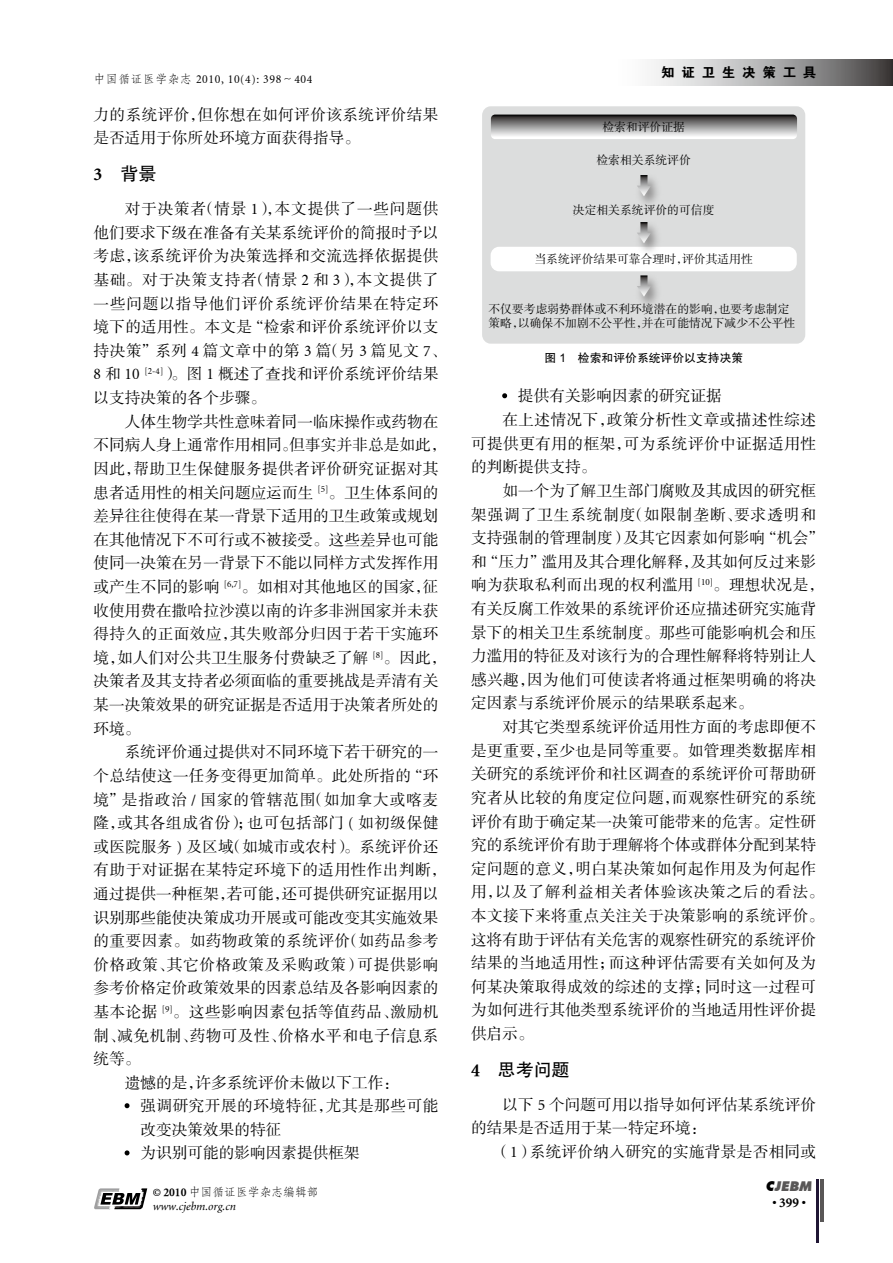
<style>
.page{position:relative;width:893px;height:1263px;background:#fff}
.page>*{position:absolute;margin:0;border:0;box-sizing:border-box;transform-origin:0 0}
.t1{font:18px "FZHTK GBK1 0";color:#000}
.t2{font:15.75px/23.5px "FZSSK GBK1 0";color:#000}
.t3{font:15.75px/23.5px "FZSSK GBK1 0";letter-spacing:.025em;color:#000}
.t4{font:15.75px/24.2px "FZSSK GBK1 0";letter-spacing:.03em;color:#000}
.t5{font:15.75px "FZSSK GBK1 0";letter-spacing:.055em;color:#000}
.t6{font:15.75px "FZSSK GBK1 0";letter-spacing:.02em;color:#000}
.t7{font:15.75px "FZSSK GBK1 0";letter-spacing:.035em;color:#000}
.t8{font:15.75px "FZSSK GBK1 0";letter-spacing:.045em;color:#000}
.t9{font:13.5px "FZDHTK GBK1 0";color:#000}
.t10{font:700 13.5px "Minion";color:#000}
.t11{font:italic 900 13.5px "Futura BT";color:#595757}
.t12{font:11.85px/14.1px "FZSSK GBK1 0";color:#000}
.t13{font:11.85px "Minion";letter-spacing:.05em;color:#000}
.t14{font:11.85px "FZFSK GBK1 0";color:#000}
.t15{font:italic 11.85px "Minion";color:#000}
.t16{font:11.85px "FZHTK GBK1 0";color:#000}
.s1{font-family:"FZFSK GBK1 0"}
.s2{font-family:"Minion";font-weight:700}
.s3{font-family:"Minion"}
.s4{font-family:"Arial"}
.s5{color:#000}
</style>
<div class="page">
<hr style="left:821px;top:1179px;width:3px;height:42px;background:#595757">
<hr style="left:816px;top:1179px;width:3px;height:64px;background:#1f1534">
<svg style="left:651px;top:60px;width:242px;height:25px;background:#a5a5a5"></svg>
<svg style="left:94px;top:1188px;width:54px;height:22px"></svg>
<svg style="left:124px;top:1103px;width:6px;height:6px"></svg>
<svg style="left:124px;top:1150px;width:6px;height:6px"></svg>
<svg style="left:502px;top:393px;width:6px;height:6px"></svg>
<div style="left:482px;top:106px;width:323px;height:238px;background:#dcdddd;border-radius:9px"></div>
<div style="left:491px;top:247px;width:306px;height:24px;background:#fff;border-radius:9px"></div>
<div style="left:491px;top:115px;width:306px;height:24px;background:linear-gradient(to bottom,#2d2b2b,#fff);border-radius:4px"></div>
<div style="left:633px;top:172px;width:30px;height:39px;background:#666464;opacity:.75"></div>
<svg style="left:637px;top:175px;width:14px;height:21px"></svg>
<div style="left:633px;top:219px;width:30px;height:39px;background:#666464;opacity:.75"></div>
<svg style="left:637px;top:222px;width:14px;height:21px"></svg>
<div style="left:633px;top:273px;width:30px;height:38px;background:#666464;opacity:.75"></div>
<svg style="left:637px;top:275px;width:14px;height:22px"></svg>
<p class="t13" style="left:94px;top:74px;width:220px"><span class="s1">中国循证医学杂志</span> 2010, 10(4): 398<span class="s1">～</span>404</p>
<p class="t3" style="left:94px;top:103px;width:347px">力的系统评价，但你想在如何评价该系统评价结果是否适用于你所处环境方面获得指导。</p>
<p class="t1" style="left:94px;top:164px;width:64px"><span class="s2">3</span> 背景</p>
<p class="t3" style="left:94px;top:198px;width:354px;text-indent:31px">对于决策者（情景 <span class="s3">1</span>），本文提供了一些问题供他们要求下级在准备有关某系统评价的简报时予以考虑，该系统评价为决策选择和交流选择依据提供基础。对于决策支持者（情景 <span class="s3">2</span> 和 <span class="s3">3</span>），本文提供了一些问题以指导他们评价系统评价结果在特定环境下的适用性。本文是“检索和评价系统评价以支持决策”系列 <span class="s3">4</span> 篇文章中的第 <span class="s3">3</span> 篇（另 <span class="s3">3</span> 篇见文 <span class="s3">7</span>、<br><span class="s3">8</span> 和 <span class="s3">10</span> <sup>[2-4]</sup>）。图 <span class="s3">1</span> 概述了查找和评价系统评价结果以支持决策的各个步骤。</p>
<p class="t2" style="left:94px;top:410px;width:354px;text-indent:31px">人体生物学共性意味着同一临床操作或药物在不同病人身上通常作用相同。但事实并非总是如此，因此，帮助卫生保健服务提供者评价研究证据对其患者适用性的相关问题应运而生 <sup>[5]</sup>。卫生体系间的差异往往使得在某一背景下适用的卫生政策或规划在其他情况下不可行或不被接受。这些差异也可能使同一决策在另一背景下不能以同样方式发挥作用或产生不同的影响 <sup>[6,7]</sup>。如相对其他地区的国家，征收使用费在撒哈拉沙漠以南的许多非洲国家并未获得持久的正面效应，其失败部分归因于若干实施环境，如人们对公共卫生服务付费缺乏了解 <sup>[8]</sup>。因此，决策者及其支持者必须面临的重要挑战是弄清有关某一决策效果的研究证据是否适用于决策者所处的环境。</p>
<p class="t2" style="left:125px;top:741px;width:315px">系统评价通过提供对不同环境下若干研究的一</p>
<p class="t2" style="left:94px;top:764px;width:347px">个总结使这一任务变得更加简单。此处所指的“环</p>
<p class="t5" style="left:94px;top:791px;width:347px">境”是指政治 <span class="s3">/</span> 国家的管辖范围（如加拿大或喀麦</p>
<p class="t7" style="left:94px;top:814px;width:347px">隆，或其各组成省份）；也可包括部门 <span class="s3">(</span> 如初级保健</p>
<p class="t2" style="left:94px;top:835px;width:347px">或医院服务 <span class="s3">)</span> 及区域（如城市或农村）。系统评价还</p>
<p class="t3" style="left:94px;top:859px;width:354px">有助于对证据在某特定环境下的适用性作出判断，</p>
<p class="t2" style="left:94px;top:883px;width:347px">通过提供一种框架，若可能，还可提供研究证据用以</p>
<p class="t2" style="left:94px;top:906px;width:347px">识别那些能使决策成功开展或可能改变其实施效果</p>
<p class="t3" style="left:94px;top:930px;width:346px">的重要因素。如药物政策的系统评价（如药品参考</p>
<p class="t8" style="left:94px;top:956px;width:347px">价格政策、其它价格政策及采购政策）可提供影响</p>
<p class="t2" style="left:94px;top:977px;width:347px">参考价格定价政策效果的因素总结及各影响因素的</p>
<p class="t4" style="left:94px;top:1000px;width:346px">基本论据 <sup>[9]</sup>。这些影响因素包括等值药品、激励机</p>
<p class="t3" style="left:94px;top:1024px;width:346px">制、减免机制、药物可及性、价格水平和电子信息系</p>
<p class="t2" style="left:94px;top:1048px;width:49px">统等。</p>
<p class="t2" style="left:125px;top:1071px;width:276px">遗憾的是，许多系统评价未做以下工作：</p>
<p class="t4" style="left:140px;top:1094px;width:300px;text-indent:-16px"><span class="s3">•</span> 强调研究开展的环境特征，尤其是那些可能改变决策效果的特征</p>
<p class="t2" style="left:125px;top:1142px;width:237px"><span class="s3">•</span> 为识别可能的影响因素提供框架</p>
<p class="t14" style="left:153px;top:1186px;width:167px"><span class="s2">© 2010</span> 中国循证医学杂志编辑部</p>
<p class="t15" style="left:153px;top:1200px;width:85px">www.cjebm.org.cn</p>
<p class="t9" style="left:661px;top:65px;width:157px">知 证 卫 生 决 策 工 具</p>
<p class="t12" style="left:602px;top:121px;width:84px">检索和评价证据</p>
<p class="t12" style="left:596px;top:153px;width:96px">检索相关系统评价</p>
<p class="t12" style="left:573px;top:203px;width:143px">决定相关系统评价的可信度</p>
<p class="t12" style="left:534px;top:253px;width:220px">当系统评价结果可靠合理时，评价其适用性</p>
<p class="t12" style="left:488px;top:302px;width:308px">不仅要考虑弱势群体或不利环境潜在的影响，也要考虑制定策略，以确保不加剧不公平性，并在可能情况下减少不公平性</p>
<p class="t16" style="left:544px;top:351px;width:200px">图 <span class="s4">1</span> 检索和评价系统评价以支持决策</p>
<p class="t2" style="left:502px;top:385px;width:221px"><span class="s3">•</span> 提供有关影响因素的研究证据</p>
<p class="t4" style="left:502px;top:408px;width:315px">在上述情况下，政策分析性文章或描述性综述</p>
<p class="t3" style="left:471px;top:432px;width:347px">可提供更有用的框架，可为系统评价中证据适用性</p>
<p class="t2" style="left:471px;top:456px;width:127px">的判断提供支持。</p>
<p class="t2" style="left:502px;top:480px;width:315px">如一个为了解卫生部门腐败及其成因的研究框</p>
<p class="t5" style="left:471px;top:506px;width:347px">架强调了卫生系统制度（如限制垄断、要求透明和</p>
<p class="t2" style="left:471px;top:527px;width:354px">支持强制的管理制度）及其它因素如何影响“机会”</p>
<p class="t2" style="left:471px;top:550px;width:347px">和“压力”滥用及其合理化解释，及其如何反过来影</p>
<p class="t2" style="left:471px;top:574px;width:354px">响为获取私利而出现的权利滥用 <sup>[10]</sup>。理想状况是，</p>
<p class="t2" style="left:471px;top:598px;width:347px">有关反腐工作效果的系统评价还应描述研究实施背</p>
<p class="t2" style="left:471px;top:621px;width:347px">景下的相关卫生系统制度。那些可能影响机会和压</p>
<p class="t2" style="left:471px;top:645px;width:347px">力滥用的特征及对该行为的合理性解释将特别让人</p>
<p class="t3" style="left:471px;top:668px;width:347px">感兴趣，因为他们可使读者将通过框架明确的将决</p>
<p class="t2" style="left:471px;top:692px;width:284px">定因素与系统评价展示的结果联系起来。</p>
<p class="t2" style="left:502px;top:716px;width:315px">对其它类型系统评价适用性方面的考虑即便不</p>
<p class="t3" style="left:471px;top:739px;width:346px">是更重要，至少也是同等重要。如管理类数据库相</p>
<p class="t2" style="left:471px;top:763px;width:347px">关研究的系统评价和社区调查的系统评价可帮助研</p>
<p class="t3" style="left:471px;top:786px;width:347px">究者从比较的角度定位问题，而观察性研究的系统</p>
<p class="t2" style="left:471px;top:810px;width:347px">评价有助于确定某一决策可能带来的危害。定性研</p>
<p class="t2" style="left:471px;top:834px;width:347px">究的系统评价有助于理解将个体或群体分配到某特</p>
<p class="t3" style="left:471px;top:857px;width:347px">定问题的意义，明白某决策如何起作用及为何起作</p>
<p class="t5" style="left:471px;top:884px;width:354px">用，以及了解利益相关者体验该决策之后的看法。</p>
<p class="t3" style="left:471px;top:905px;width:354px">本文接下来将重点关注关于决策影响的系统评价。</p>
<p class="t2" style="left:471px;top:928px;width:347px">这将有助于评估有关危害的观察性研究的系统评价</p>
<p class="t6" style="left:471px;top:954px;width:347px">结果的当地适用性；而这种评估需要有关如何及为</p>
<p class="t6" style="left:471px;top:978px;width:347px">何某决策取得成效的综述的支撑；同时这一过程可</p>
<p class="t2" style="left:471px;top:999px;width:347px">为如何进行其他类型系统评价的当地适用性评价提</p>
<p class="t2" style="left:471px;top:1023px;width:64px">供启示。</p>
<p class="t1" style="left:471px;top:1060px;width:100px"><span class="s2">4</span> 思考问题</p>
<p class="t2" style="left:471px;top:1093px;width:347px;text-indent:31px">以下 <span class="s3">5</span> 个问题可用以指导如何评估某系统评价的结果是否适用于某一特定环境：</p>
<p class="t2" style="left:494px;top:1141px;width:323px">（<span class="s3">1</span>）系统评价纳入研究的实施背景是否相同或</p>
<p class="t11" style="left:766px;top:1177px;width:47px"><span class="s5">C</span>JEBM</p>
<p class="t10" style="left:772px;top:1196px;width:35px">• 399 •</p>
</div>
